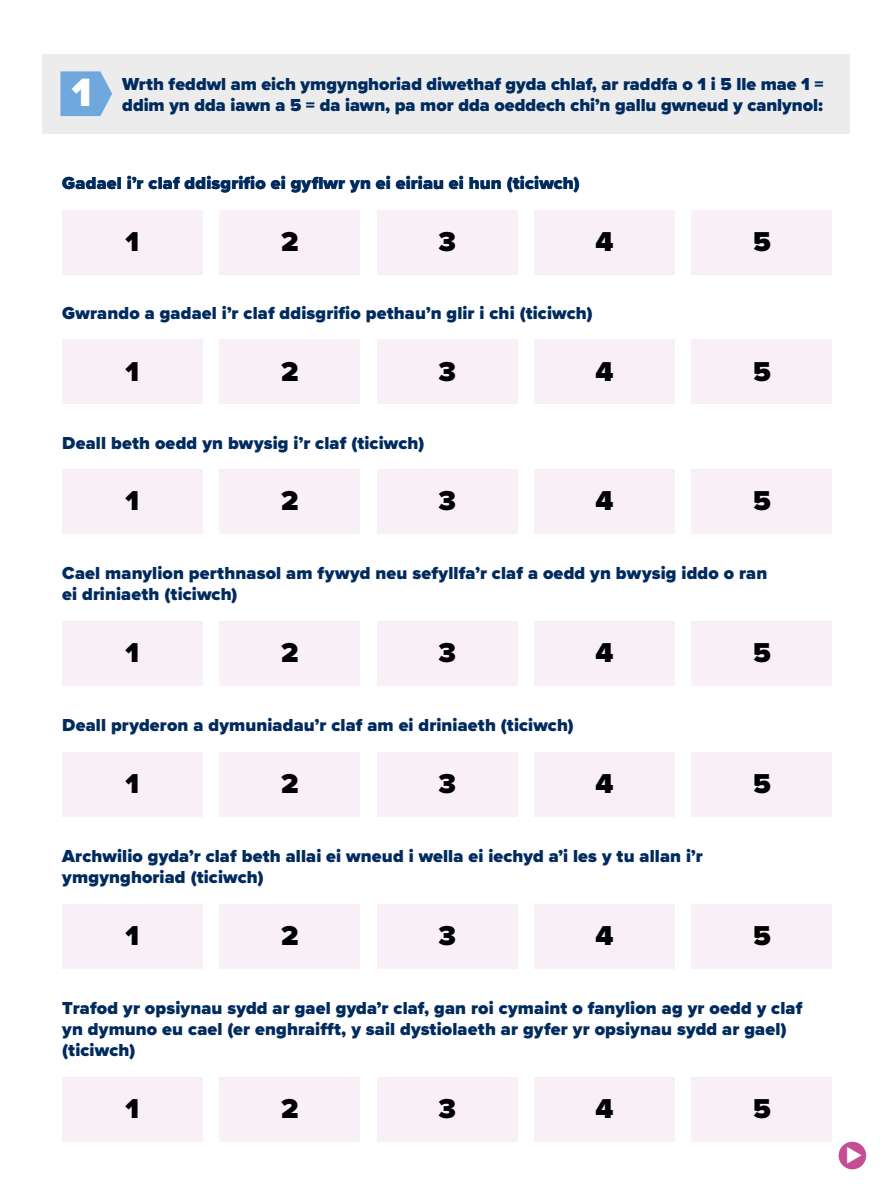
<style>
.page{position:relative;width:893px;height:1191px;background:#fff}
.page>*{position:absolute;margin:0;border:0;box-sizing:border-box;transform-origin:0 0}
.t1{font:900 40.95px "Proxima Nova";color:#fff}
.t2{font:900 28.35px "Proxima Nova";color:#000}
.t3{font:900 27px "Proxima Nova";color:#fff}
.t4{font:900 18px/21px "Proxima Nova";letter-spacing:.005em;color:#002b5e}
</style>
<div class="page">
<div style="left:43px;top:55px;width:807px;height:79px;background:#ececec"></div>
<div style="left:839px;top:1141px;width:27px;height:28px;background:#c44d94;border-radius:50%"></div>
<div style="left:62px;top:210px;width:141px;height:64px;background:#f8eff7"></div>
<div style="left:220px;top:210px;width:140px;height:64px;background:#f8eff7"></div>
<div style="left:377px;top:210px;width:140px;height:64px;background:#f8eff7"></div>
<div style="left:534px;top:210px;width:141px;height:64px;background:#f8eff7"></div>
<div style="left:692px;top:210px;width:140px;height:64px;background:#f8eff7"></div>
<div style="left:62px;top:340px;width:141px;height:64px;background:#f8eff7"></div>
<div style="left:220px;top:340px;width:140px;height:64px;background:#f8eff7"></div>
<div style="left:377px;top:340px;width:140px;height:64px;background:#f8eff7"></div>
<div style="left:534px;top:340px;width:141px;height:64px;background:#f8eff7"></div>
<div style="left:692px;top:340px;width:140px;height:64px;background:#f8eff7"></div>
<div style="left:62px;top:469px;width:141px;height:65px;background:#f8eff7"></div>
<div style="left:220px;top:469px;width:140px;height:65px;background:#f8eff7"></div>
<div style="left:377px;top:469px;width:140px;height:65px;background:#f8eff7"></div>
<div style="left:534px;top:469px;width:141px;height:65px;background:#f8eff7"></div>
<div style="left:692px;top:469px;width:140px;height:65px;background:#f8eff7"></div>
<div style="left:62px;top:621px;width:141px;height:65px;background:#f8eff7"></div>
<div style="left:220px;top:621px;width:140px;height:65px;background:#f8eff7"></div>
<div style="left:377px;top:621px;width:140px;height:65px;background:#f8eff7"></div>
<div style="left:534px;top:621px;width:141px;height:65px;background:#f8eff7"></div>
<div style="left:692px;top:621px;width:140px;height:65px;background:#f8eff7"></div>
<div style="left:62px;top:752px;width:141px;height:64px;background:#f8eff7"></div>
<div style="left:220px;top:752px;width:140px;height:64px;background:#f8eff7"></div>
<div style="left:377px;top:752px;width:140px;height:64px;background:#f8eff7"></div>
<div style="left:534px;top:752px;width:141px;height:64px;background:#f8eff7"></div>
<div style="left:692px;top:752px;width:140px;height:64px;background:#f8eff7"></div>
<div style="left:62px;top:904px;width:141px;height:64px;background:#f8eff7"></div>
<div style="left:220px;top:904px;width:140px;height:64px;background:#f8eff7"></div>
<div style="left:377px;top:904px;width:140px;height:64px;background:#f8eff7"></div>
<div style="left:534px;top:904px;width:141px;height:64px;background:#f8eff7"></div>
<div style="left:692px;top:904px;width:140px;height:64px;background:#f8eff7"></div>
<div style="left:62px;top:1077px;width:141px;height:64px;background:#f8eff7"></div>
<div style="left:220px;top:1077px;width:140px;height:64px;background:#f8eff7"></div>
<div style="left:377px;top:1077px;width:140px;height:64px;background:#f8eff7"></div>
<div style="left:534px;top:1077px;width:141px;height:64px;background:#f8eff7"></div>
<div style="left:692px;top:1077px;width:140px;height:64px;background:#f8eff7"></div>
<svg style="left:60px;top:71px;width:52px;height:45px;background:#7db0de"></svg>
<h1 class="t1" style="left:72px;top:62px;width:21px">1</h1>
<p class="t4" style="left:122px;top:74px;width:703px">Wrth feddwl am eich ymgynghoriad diwethaf gyda chlaf, ar raddfa o 1 i 5 lle mae 1 = ddim yn dda iawn a 5 = da iawn, pa mor dda oeddech chi’n gallu gwneud y canlynol:</p>
<p class="t4" style="left:62px;top:173px;width:519px">Gadael i’r claf ddisgrifio ei gyflwr yn ei eiriau ei hun (ticiwch)</p>
<h2 class="t2" style="left:126px;top:220px;width:15px">1</h2>
<h2 class="t2" style="left:281px;top:220px;width:19px">2</h2>
<h2 class="t2" style="left:438px;top:220px;width:19px">3</h2>
<h2 class="t2" style="left:595px;top:220px;width:20px">4</h2>
<h2 class="t2" style="left:753px;top:220px;width:19px">5</h2>
<p class="t4" style="left:62px;top:302px;width:532px">Gwrando a gadael i’r claf ddisgrifio pethau’n glir i chi (ticiwch)</p>
<h2 class="t2" style="left:126px;top:350px;width:15px">1</h2>
<h2 class="t2" style="left:281px;top:350px;width:19px">2</h2>
<h2 class="t2" style="left:438px;top:350px;width:19px">3</h2>
<h2 class="t2" style="left:595px;top:350px;width:20px">4</h2>
<h2 class="t2" style="left:753px;top:350px;width:19px">5</h2>
<p class="t4" style="left:62px;top:432px;width:363px">Deall beth oedd yn bwysig i’r claf (ticiwch)</p>
<h2 class="t2" style="left:126px;top:480px;width:15px">1</h2>
<h2 class="t2" style="left:281px;top:480px;width:19px">2</h2>
<h2 class="t2" style="left:438px;top:480px;width:19px">3</h2>
<h2 class="t2" style="left:595px;top:480px;width:20px">4</h2>
<h2 class="t2" style="left:753px;top:480px;width:19px">5</h2>
<p class="t4" style="left:62px;top:562px;width:706px">Cael manylion perthnasol am fywyd neu sefyllfa’r claf a oedd yn bwysig iddo o ran ei driniaeth (ticiwch)</p>
<h2 class="t2" style="left:126px;top:632px;width:15px">1</h2>
<h2 class="t2" style="left:281px;top:632px;width:19px">2</h2>
<h2 class="t2" style="left:438px;top:632px;width:19px">3</h2>
<h2 class="t2" style="left:595px;top:632px;width:20px">4</h2>
<h2 class="t2" style="left:753px;top:632px;width:19px">5</h2>
<p class="t4" style="left:62px;top:714px;width:513px">Deall pryderon a dymuniadau’r claf am ei driniaeth (ticiwch)</p>
<h2 class="t2" style="left:126px;top:762px;width:15px">1</h2>
<h2 class="t2" style="left:281px;top:762px;width:19px">2</h2>
<h2 class="t2" style="left:438px;top:762px;width:19px">3</h2>
<h2 class="t2" style="left:595px;top:762px;width:20px">4</h2>
<h2 class="t2" style="left:753px;top:762px;width:19px">5</h2>
<p class="t4" style="left:62px;top:845px;width:642px">Archwilio gyda’r claf beth allai ei wneud i wella ei iechyd a’i les y tu allan i’r ymgynghoriad (ticiwch)</p>
<h2 class="t2" style="left:126px;top:914px;width:15px">1</h2>
<h2 class="t2" style="left:281px;top:914px;width:19px">2</h2>
<h2 class="t2" style="left:438px;top:914px;width:19px">3</h2>
<h2 class="t2" style="left:595px;top:914px;width:20px">4</h2>
<h2 class="t2" style="left:753px;top:914px;width:19px">5</h2>
<p class="t4" style="left:62px;top:997px;width:742px">Trafod yr opsiynau sydd ar gael gyda’r claf, gan roi cymaint o fanylion ag yr oedd y claf yn dymuno eu cael (er enghraifft, y sail dystiolaeth ar gyfer yr opsiynau sydd ar gael) (ticiwch)</p>
<h2 class="t2" style="left:126px;top:1087px;width:15px">1</h2>
<h2 class="t2" style="left:281px;top:1087px;width:19px">2</h2>
<h2 class="t2" style="left:438px;top:1087px;width:19px">3</h2>
<h2 class="t2" style="left:595px;top:1087px;width:20px">4</h2>
<h2 class="t2" style="left:753px;top:1087px;width:19px">5</h2>
<h3 class="t3" style="left:846px;top:1134px;width:17px">⊲</h3>
</div>
